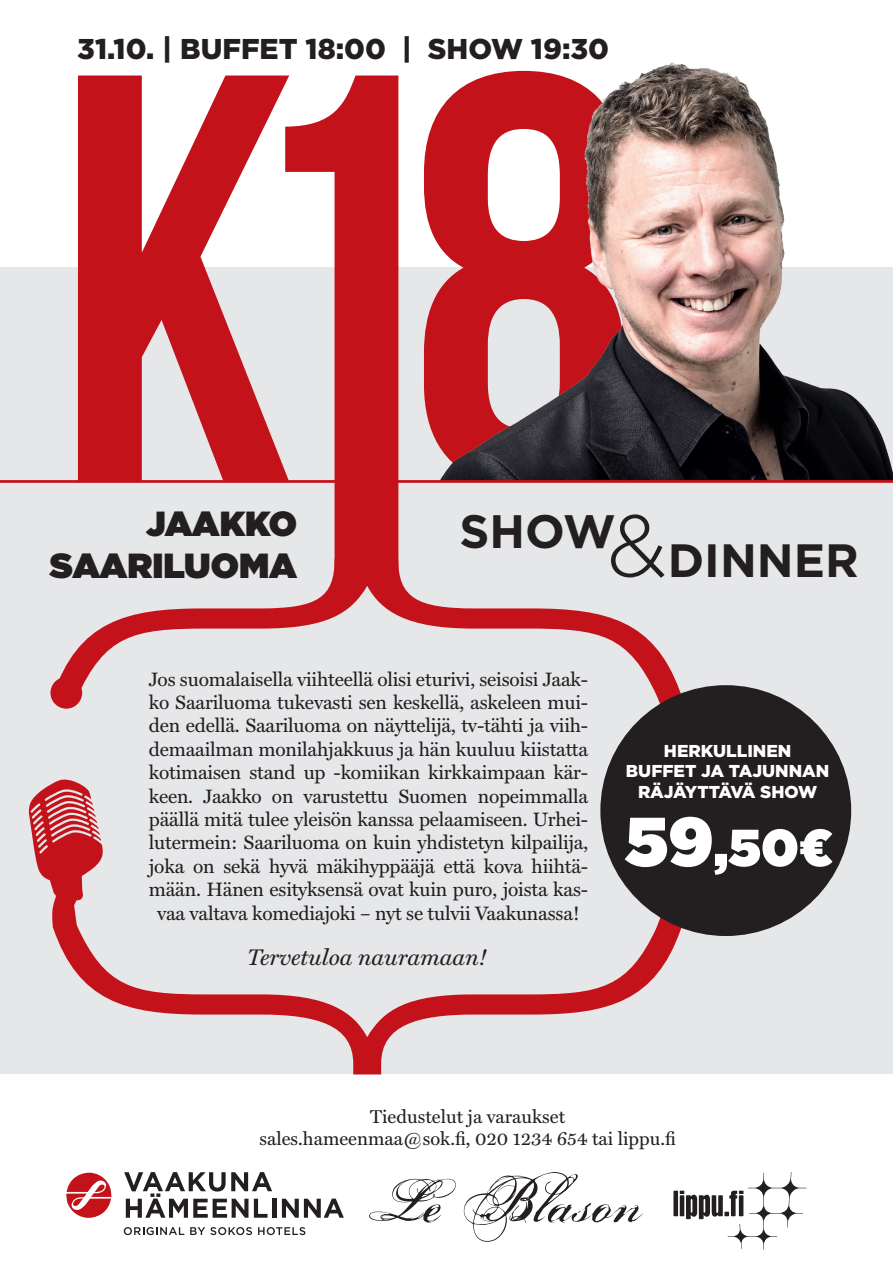
<style>
.page{position:relative;width:893px;height:1263px;background:#fff}
.page>*{position:absolute;margin:0;border:0;box-sizing:border-box;transform-origin:0 0}
.t1{font:900 51.9px "Gotham";color:#fff}
.t2{font:700 46.95px "Gotham";color:#231f20}
.t3{font:700 46.65px "Gotham";color:#231f20}
.t4{font:900 34.8px/41.8px "Gotham";color:#231f20;text-align:right}
.t5{font:900 28.65px "Gotham";color:#231f20}
.t6{font:italic 22.8px "Miller Text";color:#231f20}
.t7{font:19.5px/23.4px "Miller Text";letter-spacing:-.01em;color:#231f20;text-align:center}
.t8{font:18.6px/22.4px "Miller Text";color:#231f20;text-align:center}
.t9{font:900 17.25px/20.7px "Gotham";color:#fff;text-align:center}
.s1{font-size:69px}
</style>
<div class="page">
<div style="left:0;top:267px;width:893px;height:807px;background:#e6e7e9"></div>
<svg style="left:624px;top:514px;width:39px;height:34px"></svg>
<svg style="left:334px;top:483px;width:290px;height:65px"></svg>
<img style="left:78px;top:62px;width:815px;height:418px">
<svg style="left:58px;top:548px;width:625px;height:161px"></svg>
<svg style="left:369px;top:1172px;width:274px;height:70px"></svg>
<svg style="left:124px;top:1172px;width:148px;height:46px"></svg>
<hr style="left:272px;top:1199px;width:4px;height:19px;background:#231f20">
<svg style="left:282px;top:1198px;width:62px;height:20px"></svg>
<svg style="left:124px;top:1227px;width:60px;height:8px"></svg>
<svg style="left:190px;top:1227px;width:62px;height:8px"></svg>
<svg style="left:258px;top:1227px;width:47px;height:8px"></svg>
<svg style="left:66px;top:1173px;width:46px;height:45px"></svg>
<hr style="left:0;top:480px;width:893px;height:3px;background:#c4121a">
<svg style="left:55px;top:913px;width:630px;height:161px"></svg>
<svg style="left:28px;top:779px;width:76px;height:154px"></svg>
<div style="left:50px;top:677px;width:32px;height:32px;background:#c4121a;border-radius:50%"></div>
<div style="left:600px;top:685px;width:251px;height:251px;background:#231f20;border-radius:50%"></div>
<div style="left:673px;top:1191px;width:5px;height:25px;background:#231f20"></div>
<svg style="left:680px;top:1172px;width:127px;height:77px"></svg>
<h3 class="t5" style="left:77px;top:29px;width:533px">31.10. | BUFFET 18:00 | SHOW 19:30</h3>
<h3 class="t4" style="left:50px;top:502px;width:249px">JAAKKO<br>SAARILUOMA</h3>
<h2 class="t2" style="left:459px;top:501px;width:158px">SHOW</h2>
<h3 class="t3" style="left:668px;top:529px;width:193px">DINNER</h3>
<p class="t7" style="left:149px;top:668px;width:441px">Jos suomalaisella viihteellä olisi eturivi, seisoisi Jaak&shy;ko Saariluoma tukevasti sen keskellä, askeleen mui&shy;den edellä. Saariluoma on näyttelijä, tv-tähti ja viih&shy;demaailman monilahjakkuus ja hän kuuluu kiistatta kotimaisen stand up -komiikan kirkkaimpaan kär&shy;keen. Jaakko on varustettu Suomen nopeimmalla päällä mitä tulee yleisön kanssa pelaamiseen. Urhei&shy;lutermein: Saariluoma on kuin yhdistetyn kilpailija, joka on sekä hyvä mäkihyppääjä että kova hiihtä&shy;mään. Hänen esityksensä ovat kuin puro, joista kas&shy;vaa valtava komediajoki – nyt se tulvii Vaakunassa!</p>
<p class="t6" style="left:247px;top:944px;width:241px">Tervetuloa nauramaan!</p>
<p class="t9" style="left:626px;top:740px;width:205px">HERKULLINEN<br>BUFFET JA TAJUNNAN<br>RÄJÄYTTÄVÄ SHOW</p>
<h1 class="t1" style="left:625px;top:810px;width:209px"><span class="s1">59</span>,50€</h1>
<p class="t8" style="left:260px;top:1105px;width:418px">Tiedustelut ja varaukset<br>sales.hameenmaa@sok.fi, 020 1234 654 tai lippu.fi</p>
</div>
